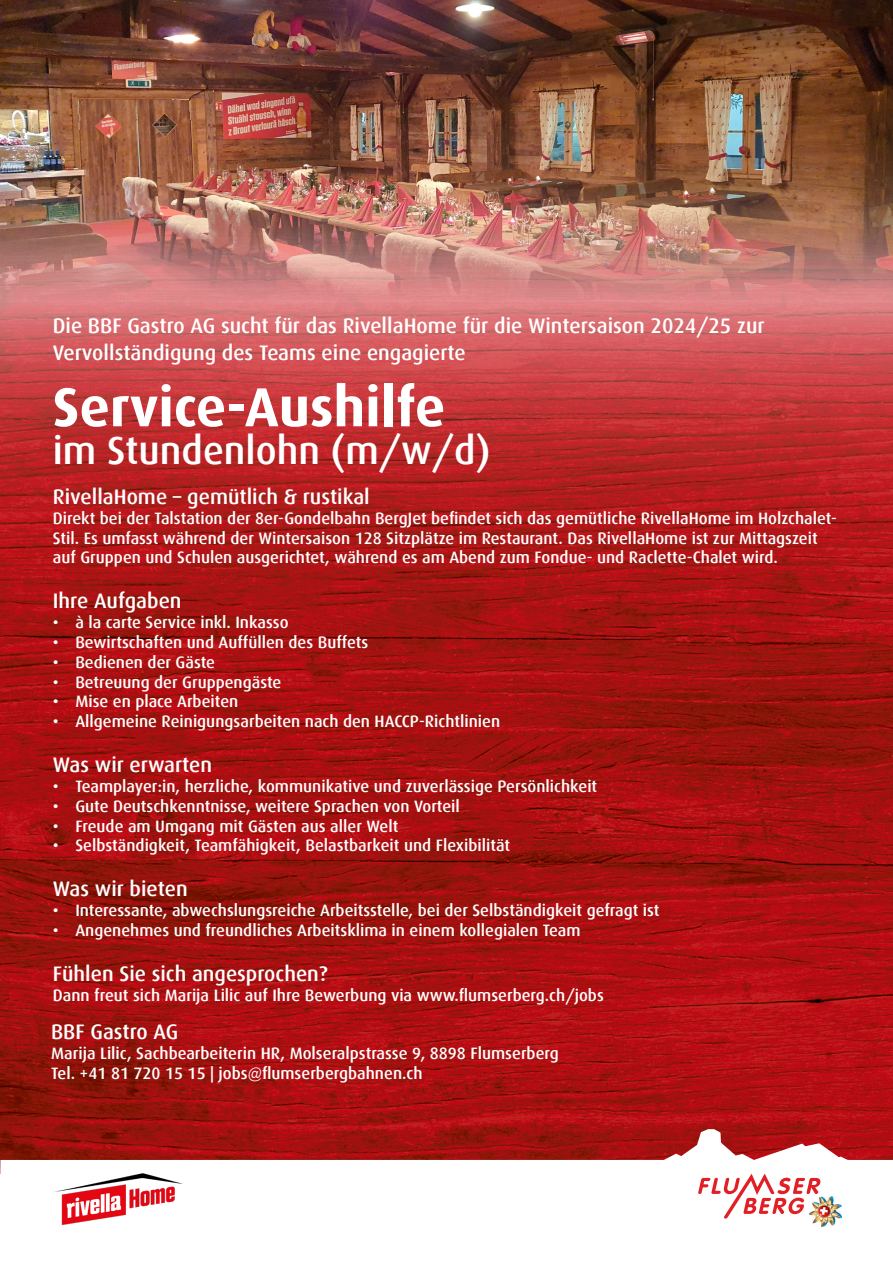
<style>
.page{position:relative;width:893px;height:1263px;background:#fff}
.page>*{position:absolute;margin:0;border:0;box-sizing:border-box;transform-origin:0 0}
.t1{font:700 55.05px "Dax";color:#fff}
.t2{font:500 39px "Dax";color:#fff}
.t3{font:500 21px/26.8px "Dax";color:#fff}
.t4{font:500 16.5px/19.8px "Dax";color:#fff}
</style>
<div class="page">
<img style="left:0;top:0;width:893px;height:223px">
<img style="left:0;top:223px;width:893px;height:906px">
<svg style="left:0;top:1129px;width:893px;height:98px"></svg>
<svg style="left:698px;top:1174px;width:123px;height:45px"></svg>
<img style="left:809px;top:1196px;width:33px;height:30px">
<div style="left:34px;top:1171px;width:163px;height:54px;background:#fff"></div>
<img style="left:55px;top:1173px;width:128px;height:52px">
<p class="t3" style="left:53px;top:313px;width:713px">Die BBF Gastro AG sucht für das RivellaHome für die Wintersaison 2024/25 zur<br>Vervollständigung des Teams eine engagierte</p>
<p class="t1" style="left:53px;top:376px;width:394px">Service-Aushilfe</p>
<p class="t2" style="left:53px;top:428px;width:439px">im Stundenlohn (m/w/d)</p>
<p class="t3" style="left:53px;top:483px;width:318px">RivellaHome – gemütlich &amp; rustikal</p>
<p class="t4" style="left:53px;top:508px;width:785px">Direkt bei der Talstation der 8er-Gondelbahn BergJet befindet sich das gemütliche RivellaHome im Holzchalet-<br>Stil. Es umfasst während der Wintersaison 128 Sitzplätze im Restaurant. Das RivellaHome ist zur Mittagszeit auf Gruppen und Schulen ausgerichtet, während es am Abend zum Fondue- und Raclette-Chalet wird.</p>
<p class="t3" style="left:53px;top:588px;width:130px">Ihre Aufgaben</p>
<p class="t4" style="left:53px;top:613px;width:237px">• à la carte Service inkl. Inkasso</p>
<p class="t4" style="left:53px;top:632px;width:317px">• Bewirtschaften und Auffüllen des Buffets</p>
<p class="t4" style="left:53px;top:652px;width:164px">• Bedienen der Gäste</p>
<p class="t4" style="left:53px;top:672px;width:230px">• Betreuung der Gruppengäste</p>
<p class="t4" style="left:53px;top:692px;width:187px">• Mise en place Arbeiten</p>
<p class="t4" style="left:53px;top:712px;width:449px">• Allgemeine Reinigungsarbeiten nach den HACCP-Richtlinien</p>
<p class="t3" style="left:53px;top:752px;width:161px">Was wir erwarten</p>
<p class="t4" style="left:53px;top:776px;width:546px">• Teamplayer:in, herzliche, kommunikative und zuverlässige Persönlichkeit</p>
<p class="t4" style="left:53px;top:796px;width:409px">• Gute Deutschkenntnisse, weitere Sprachen von Vorteil</p>
<p class="t4" style="left:53px;top:816px;width:347px">• Freude am Umgang mit Gästen aus aller Welt</p>
<p class="t4" style="left:53px;top:836px;width:459px">• Selbständigkeit, Teamfähigkeit, Belastbarkeit und Flexibilität</p>
<p class="t3" style="left:53px;top:876px;width:136px">Was wir bieten</p>
<p class="t4" style="left:53px;top:901px;width:608px">• Interessante, abwechslungsreiche Arbeitsstelle, bei der Selbständigkeit gefragt ist</p>
<p class="t4" style="left:53px;top:920px;width:529px">• Angenehmes und freundliches Arbeitsklima in einem kollegialen Team</p>
<p class="t3" style="left:53px;top:960px;width:276px">Fühlen Sie sich angesprochen?</p>
<p class="t4" style="left:53px;top:985px;width:552px">Dann freut sich Marija Lilic auf Ihre Bewerbung via www.flumserberg.ch/jobs</p>
<p class="t3" style="left:51px;top:1019px;width:129px">BBF Gastro AG</p>
<p class="t4" style="left:51px;top:1043px;width:509px">Marija Lilic, Sachbearbeiterin HR, Molseralpstrasse 9, 8898 Flumserberg<br>Tel. +41 81 720 15 15 | jobs@flumserbergbahnen.ch</p>
</div>
